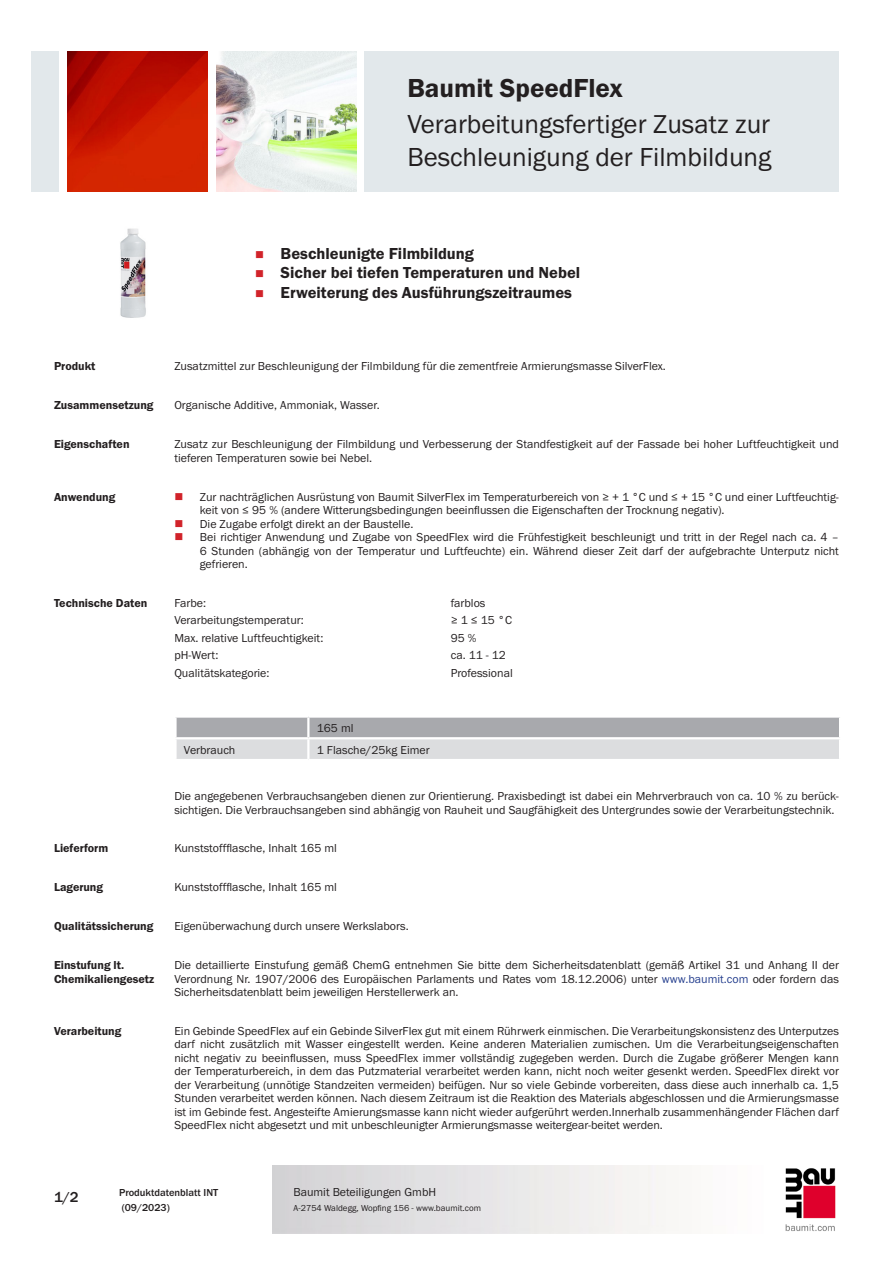
<style>
.page{position:relative;width:893px;height:1263px;background:#fff}
.page>*{position:absolute;margin:0;border:0;box-sizing:border-box;transform-origin:0 0}
.PDS_Produktname_Land{font:27px/32.4px "BM Franklin Gothic URW Boo";color:#231f20}
.PDS_Produktname{font:27px "BM Franklin Gothic URW Dem";color:#231f20}
.t1{font:16.5px "BM Franklin Gothic URW Dem";color:#231f20}
.t2{font:500 15px "BM Franklin Gothic URW";color:#231f20}
.PDS_Standard{font:12px/13.5px "BM Franklin Gothic URW Boo";color:#231f20}
.PDS_Standard_linksbü{font:12px "BM Franklin Gothic URW Boo";color:#231f20}
.PDS_Header{font:12px/13.5px "BM Franklin Gothic URW Dem";color:#231f20}
.t3{font:500 10.5px/15px "BM Franklin Gothic URW";color:#231f20}
.t4{font:9px "BM Franklin Gothic URW Boo";color:#231f20}
.s1{color:#253f8e}
</style>
<div class="page">
<img style="left:785px;top:1168px;width:51px;height:63px">
<div style="left:32px;top:51px;width:27px;height:140px;background:#e2e8eb"></div>
<img style="left:68px;top:52px;width:140px;height:139px">
<img style="left:216px;top:51px;width:141px;height:140px">
<div style="left:365px;top:51px;width:474px;height:140px;background:#e2e8eb"></div>
<img style="left:120px;top:228px;width:26px;height:90px">
<svg style="left:175px;top:717px;width:665px;height:42px;background:#c4c5c7"></svg>
<hr style="left:174px;top:737px;width:134px;height:2px;background:#fff">
<hr style="left:174px;top:739px;width:3px;height:20px;background:#fff">
<hr style="left:308px;top:737px;width:533px;height:2px;background:#fff">
<hr style="left:307px;top:739px;width:2px;height:20px;background:#fff">
<hr style="left:839px;top:739px;width:2px;height:20px;background:#fff">
<p class="PDS_Produktname" style="left:407px;top:71px;width:217px">Baumit SpeedFlex</p>
<p class="PDS_Produktname_Land" style="left:407px;top:109px;width:366px">Verarbeitungsfertiger Zusatz zur<br>Beschleunigung der Filmbildung</p>
<p class="t1" style="left:281px;top:243px;width:195px">Beschleunigte Filmbildung</p>
<p class="t1" style="left:281px;top:263px;width:301px">Sicher bei tiefen Temperaturen und Nebel</p>
<p class="t1" style="left:281px;top:282px;width:293px">Erweiterung des Ausführungszeitraumes</p>
<p class="PDS_Header" style="left:54px;top:360px;width:43px">Produkt</p>
<p class="PDS_Standard" style="left:174px;top:360px;width:493px">Zusatzmittel zur Beschleunigung der Filmbildung für die zementfreie Armierungsmasse SilverFlex.</p>
<p class="PDS_Header" style="left:54px;top:399px;width:101px">Zusammensetzung</p>
<p class="PDS_Standard" style="left:174px;top:399px;width:207px">Organische Additive, Ammoniak, Wasser.</p>
<p class="PDS_Header" style="left:54px;top:438px;width:77px">Eigenschaften</p>
<p class="PDS_Standard" style="left:174px;top:438px;width:666px">Zusatz zur Beschleunigung der Filmbildung und Verbesserung der Standfestigkeit auf der Fassade bei hoher Luftfeuchtigkeit und tieferen Temperaturen sowie bei Nebel.</p>
<p class="PDS_Header" style="left:54px;top:490px;width:63px">Anwendung</p>
<p class="PDS_Standard" style="left:200px;top:490px;width:641px">Zur nachträglichen Ausrüstung von Baumit SilverFlex im Temperaturbereich von ≥ + 1 °C und ≤ + 15 °C und einer Luftfeuchtig&shy;keit von ≤ 95 % (andere Witterungsbedingungen beeinflussen die Eigenschaften der Trocknung negativ).</p>
<p class="PDS_Standard" style="left:200px;top:517px;width:215px">Die Zugabe erfolgt direkt an der Baustelle.</p>
<p class="PDS_Standard" style="left:200px;top:530px;width:641px;text-align:justify">Bei richtiger Anwendung und Zugabe von SpeedFlex wird die Frühfestigkeit beschleunigt und tritt in der Regel nach ca. 4 – 6 Stunden (abhängig von der Temperatur und Luftfeuchte) ein. Während dieser Zeit darf der aufgebrachte Unterputz nicht gefrieren.</p>
<p class="PDS_Header" style="left:54px;top:596px;width:95px">Technische Daten</p>
<p class="PDS_Standard_linksbü" style="left:174px;top:595px;width:33px">Farbe:</p>
<p class="PDS_Standard_linksbü" style="left:451px;top:595px;width:36px">farblos</p>
<p class="PDS_Standard_linksbü" style="left:174px;top:613px;width:131px">Verarbeitungstemperatur:</p>
<p class="PDS_Standard_linksbü" style="left:451px;top:613px;width:63px">≥ 1 ≤ 15 °C</p>
<p class="PDS_Standard_linksbü" style="left:174px;top:630px;width:150px">Max. relative Luftfeuchtigkeit:</p>
<p class="PDS_Standard_linksbü" style="left:451px;top:630px;width:27px">95 %</p>
<p class="PDS_Standard_linksbü" style="left:174px;top:648px;width:46px">pH-Wert:</p>
<p class="PDS_Standard_linksbü" style="left:451px;top:648px;width:57px">ca. 11 - 12</p>
<p class="PDS_Standard_linksbü" style="left:174px;top:665px;width:97px">Qualitätskategorie:</p>
<p class="PDS_Standard_linksbü" style="left:451px;top:665px;width:64px">Professional</p>
<p class="PDS_Standard_linksbü" style="left:317px;top:720px;width:38px">165 ml</p>
<p class="PDS_Standard_linksbü" style="left:184px;top:742px;width:53px">Verbrauch</p>
<p class="PDS_Standard_linksbü" style="left:317px;top:742px;width:114px">1 Flasche/25kg Eimer</p>
<p class="PDS_Standard" style="left:174px;top:789px;width:666px">Die angegebenen Verbrauchsangeben dienen zur Orientierung. Praxisbedingt ist dabei ein Mehrverbrauch von ca. 10 % zu berück&shy;sichtigen. Die Verbrauchsangeben sind abhängig von Rauheit und Saugfähigkeit des Untergrundes sowie der Verarbeitungstechnik.</p>
<p class="PDS_Header" style="left:54px;top:842px;width:56px">Lieferform</p>
<p class="PDS_Standard" style="left:174px;top:842px;width:164px">Kunststoffflasche, Inhalt 165 ml</p>
<p class="PDS_Header" style="left:54px;top:881px;width:51px">Lagerung</p>
<p class="PDS_Standard" style="left:174px;top:881px;width:164px">Kunststoffflasche, Inhalt 165 ml</p>
<p class="PDS_Header" style="left:54px;top:920px;width:101px">Qualitätssicherung</p>
<p class="PDS_Standard" style="left:174px;top:919px;width:236px">Eigenüberwachung durch unsere Werkslabors.</p>
<p class="PDS_Header" style="left:54px;top:958px;width:102px">Einstufung lt.<br>Chemikaliengesetz</p>
<p class="PDS_Standard" style="left:174px;top:958px;width:666px;text-align:justify">Die detaillierte Einstufung gemäß ChemG entnehmen Sie bitte dem Sicherheitsdatenblatt (gemäß Artikel 31 und Anhang II der Verordnung Nr. 1907/2006 des Europäischen Parlaments und Rates vom 18.12.2006) unter <span class="s1">www.baumit.com</span> oder fordern das Sicherheitsdatenblatt beim jeweiligen Herstellerwerk an.</p>
<p class="PDS_Header" style="left:54px;top:1024px;width:69px">Verarbeitung</p>
<p class="PDS_Standard" style="left:174px;top:1024px;width:666px;text-align:justify">Ein Gebinde SpeedFlex auf ein Gebinde SilverFlex gut mit einem Rührwerk einmischen. Die Verarbeitungskonsistenz des Unterputzes darf nicht zusätzlich mit Wasser eingestellt werden. Keine anderen Materialien zumischen. Um die Verarbeitungseigenschaften nicht negativ zu beeinflussen, muss SpeedFlex immer vollständig zugegeben werden. Durch die Zugabe größerer Mengen kann der Temperaturbereich, in dem das Putzmaterial verarbeitet werden kann, nicht noch weiter gesenkt werden. SpeedFlex direkt vor der Verarbeitung (unnötige Standzeiten vermeiden) beifügen. Nur so viele Gebinde vorbereiten, dass diese auch innerhalb ca. 1,5<br>Stunden verarbeitet werden können. Nach diesem Zeitraum ist die Reaktion des Materials abgeschlossen und die Armierungsmasse ist im Gebinde fest. Angesteifte Amierungsmasse kann nicht wieder aufgerührt werden.Innerhalb zusammenhängender Flächen darf SpeedFlex nicht abgesetzt und mit unbeschleunigter Armierungsmasse weitergear-beitet werden.</p>
<p class="t2" style="left:54px;top:1188px;width:26px">1/2</p>
<p class="t3" style="left:119px;top:1185px;width:101px">Produktdatenblatt INT (09/2023)</p>
<p class="PDS_Standard" style="left:293px;top:1185px;width:144px">Baumit Beteiligungen GmbH</p>
<p class="t4" style="left:293px;top:1202px;width:189px">A-2754 Waldegg, Wopfing 156 - www.baumit.com</p>
</div>
